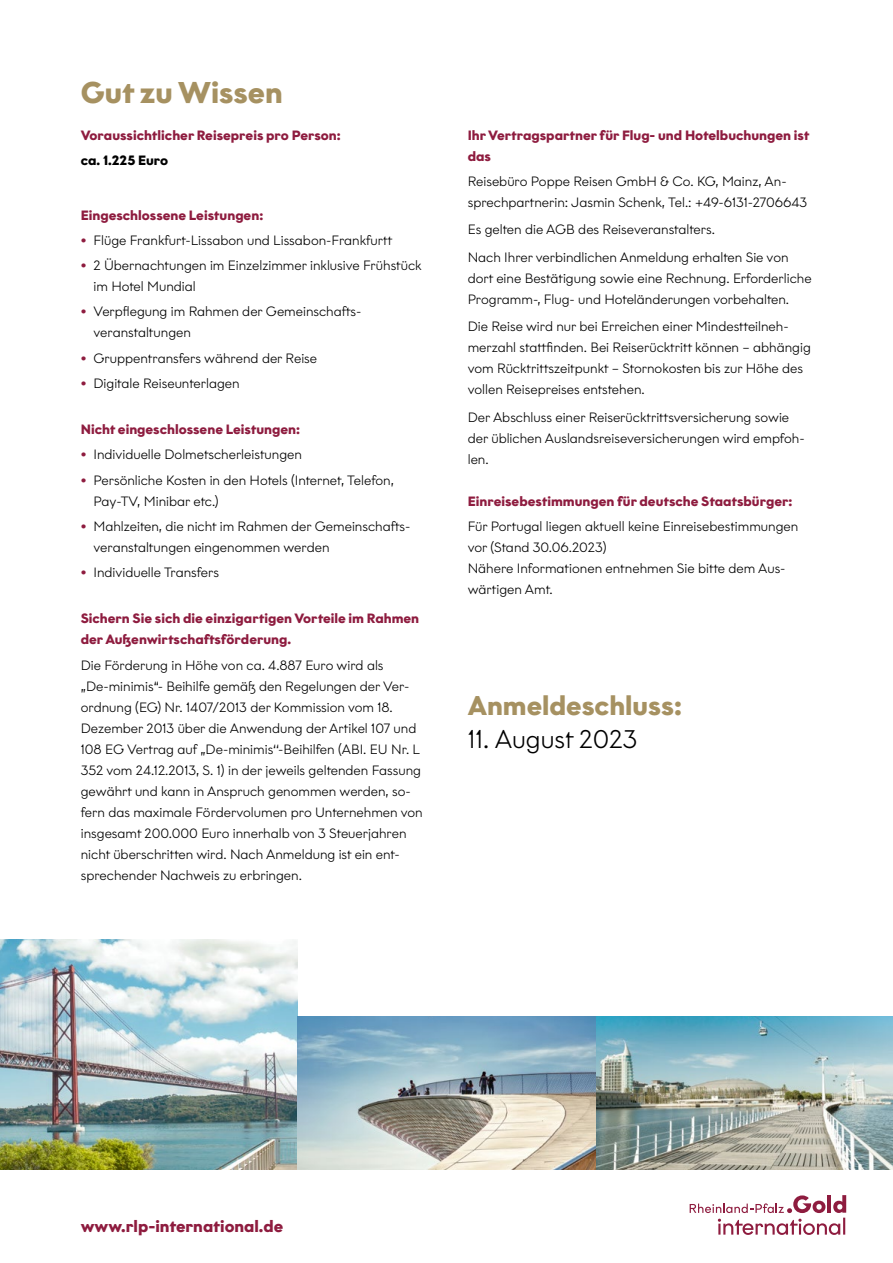
<style>
.page{position:relative;width:893px;height:1263px;background:#fff}
.page>*{position:absolute;margin:0;border:0;box-sizing:border-box;transform-origin:0 0}
.t1{font:700 30px "Graphit";color:#a69161}
.t2{font:700 27px "Graphit";color:#a69161}
.t3{font:300 25.5px "Graphit";color:#000}
.t4{font:700 16.5px "Graphit";color:#8e1c3f}
.t5{font:300 13.5px/21px "Graphit";color:#000}
.t6{font:700 13.5px/21px "Graphit";color:#8e1c3f}
.t7{font:700 13.5px "Graphit";color:#000}
.s1{font-weight:700;color:#8e1c3f}
</style>
<div class="page">
<svg style="left:690px;top:1195px;width:156px;height:40px"></svg>
<img style="left:298px;top:1016px;width:595px;height:153px">
<img style="left:0;top:940px;width:298px;height:229px">
<h1 class="t1" style="left:81px;top:73px;width:203px">Gut zu Wissen</h1>
<p class="t6" style="left:81px;top:124px;width:261px">Voraussichtlicher Reisepreis pro Person:</p>
<p class="t7" style="left:81px;top:152px;width:89px">ca. 1.225 Euro</p>
<p class="t6" style="left:81px;top:204px;width:184px">Eingeschlossene Leistungen:</p>
<p class="t5" style="left:81px;top:229px;width:313px"><span class="s1">•</span> Flüge Frankfurt-Lissabon und Lissabon-Frankfurtt</p>
<p class="t5" style="left:94px;top:255px;width:330px;text-indent:-13px"><span class="s1">•</span> 2 Übernachtungen im Einzelzimmer inklusive Frühstück im Hotel Mundial</p>
<p class="t5" style="left:94px;top:301px;width:268px;text-indent:-13px"><span class="s1">•</span> Verpflegung im Rahmen der Gemeinschafts&shy;veranstaltungen</p>
<p class="t5" style="left:81px;top:347px;width:238px"><span class="s1">•</span> Gruppentransfers während der Reise</p>
<p class="t5" style="left:81px;top:372px;width:160px"><span class="s1">•</span> Digitale Reiseunterlagen</p>
<p class="t6" style="left:81px;top:419px;width:221px">Nicht eingeschlossene Leistungen:</p>
<p class="t5" style="left:81px;top:444px;width:223px"><span class="s1">•</span> Individuelle Dolmetscherleistungen</p>
<p class="t5" style="left:94px;top:469px;width:302px;text-indent:-13px"><span class="s1">•</span> Persönliche Kosten in den Hotels (Internet, Telefon,<br>Pay-TV, Minibar etc.)</p>
<p class="t5" style="left:94px;top:515px;width:318px;text-indent:-13px"><span class="s1">•</span> Mahlzeiten, die nicht im Rahmen der Gemeinschafts&shy;veranstaltungen eingenommen werden</p>
<p class="t5" style="left:81px;top:562px;width:140px"><span class="s1">•</span> Individuelle Transfers</p>
<p class="t6" style="left:81px;top:608px;width:340px">Sichern Sie sich die einzigartigen Vorteile im Rahmen der Außenwirtschaftsförderung.</p>
<p class="t5" style="left:81px;top:654px;width:343px">Die Förderung in Höhe von ca. 4.887 Euro wird als „De-minimis“- Beihilfe gemäß den Regelungen der Ver&shy;ordnung (EG) Nr. 1407/2013 der Kommission vom 18.<br>Dezember 2013 über die Anwendung der Artikel 107 und 108 EG Vertrag auf „De-minimis‘‘-Beihilfen (ABI. EU Nr. L 352 vom 24.12.2013, S. 1) in der jeweils geltenden Fassung gewährt und kann in Anspruch genommen werden, so&shy;fern das maximale Fördervolumen pro Unternehmen von insgesamt 200.000 Euro innerhalb von 3 Steuerjahren nicht überschritten wird. Nach Anmeldung ist ein ent&shy;sprechender Nachweis zu erbringen.</p>
<p class="t6" style="left:468px;top:124px;width:343px">Ihr Vertragspartner für Flug- und Hotelbuchungen ist das</p>
<p class="t5" style="left:468px;top:171px;width:341px">Reisebüro Poppe Reisen GmbH &amp; Co. KG, Mainz, An&shy;sprechpartnerin: Jasmin Schenk, Tel.: +49-6131-2706643</p>
<p class="t5" style="left:468px;top:216px;width:322px;line-height:27.5px">Es gelten die AGB des Reiseveranstalters.<br>Nach Ihrer verbindlichen Anmeldung erhalten Sie von</p>
<p class="t5" style="left:468px;top:267px;width:345px">dort eine Bestätigung sowie eine Rechnung. Erforderliche<br>Programm-, Flug- und Hoteländerungen vorbehalten.</p>
<p class="t5" style="left:468px;top:316px;width:345px">Die Reise wird nur bei Erreichen einer Mindestteilneh&shy;merzahl stattfinden. Bei Reiserücktritt können – abhängig vom Rücktrittszeitpunkt – Stornokosten bis zur Höhe des vollen Reisepreises entstehen.</p>
<p class="t5" style="left:468px;top:406px;width:338px">Der Abschluss einer Reiserücktrittsversicherung sowie der üblichen Auslandsreiseversicherungen wird empfoh&shy;len.</p>
<p class="t6" style="left:468px;top:490px;width:326px">Einreisebestimmungen für deutsche Staatsbürger:</p>
<p class="t5" style="left:468px;top:515px;width:332px">Für Portugal liegen aktuell keine Einreisebestimmungen vor (Stand 30.06.2023)<br>Nähere Informationen entnehmen Sie bitte dem Aus&shy;wärtigen Amt.</p>
<h2 class="t2" style="left:468px;top:689px;width:216px">Anmeldeschluss:</h2>
<h3 class="t3" style="left:468px;top:724px;width:171px">11. August 2023</h3>
<p class="t4" style="left:81px;top:1215px;width:204px">www.rlp-international.de</p>
</div>
